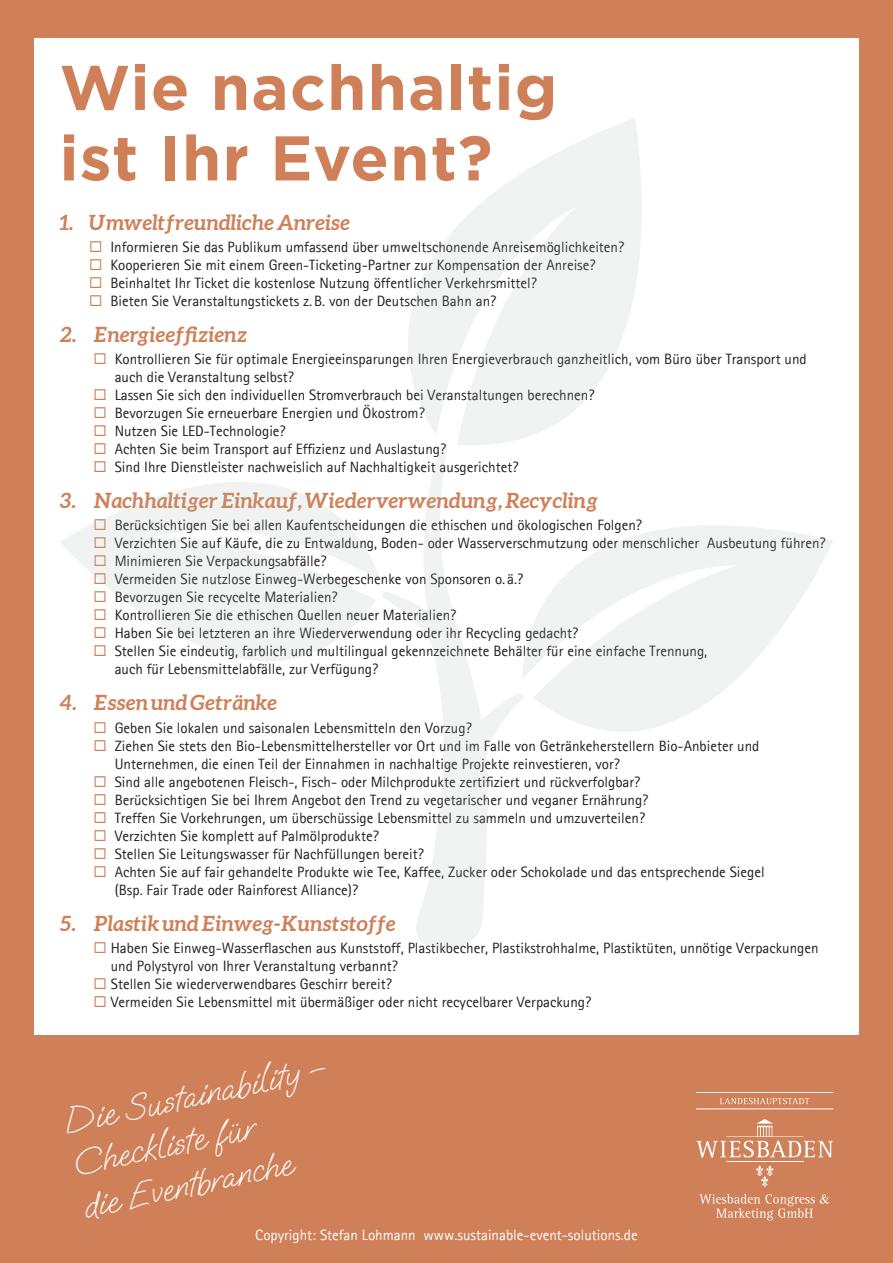
<style>
.page{position:relative;width:893px;height:1263px;background:#cf8058}
.page>*{position:absolute;margin:0;border:0;box-sizing:border-box;transform-origin:0 0}
.t1{font:700 63px/70.5px "Gotham";letter-spacing:.02em;color:#cf8058}
.t2{font:36px/43.2px "Oooh Baby";color:#fff}
.Headline{font:italic 700 21px "Aleo";color:#cf8058}
.Fliesstext{font:15px/18px "Agfa Rotis Sans Serif";color:#231f20}
.Fliesstext-2{font:15px "Agfa Rotis Sans Serif";color:#fff}
.s1{color:#cf8058}
</style>
<div class="page">
<div style="left:34px;top:38px;width:825px;height:996px;background:#fff"></div>
<hr style="left:726px;top:1161px;width:77px;height:1px;background:#fff">
<svg style="left:696px;top:1119px;width:137px;height:38px"></svg>
<svg style="left:756px;top:1165px;width:18px;height:22px"></svg>
<svg style="left:720px;top:1098px;width:89px;height:6px"></svg>
<hr style="left:696px;top:1092px;width:137px;height:1px;background:#fff">
<hr style="left:696px;top:1108px;width:137px;height:1px;background:#fff">
<svg style="left:699px;top:1194px;width:130px;height:26px"></svg>
<svg style="left:60px;top:482px;width:320px;height:179px;fill:#f0f3f1"></svg>
<svg style="left:525px;top:525px;width:308px;height:206px;fill:#f0f3f1"></svg>
<svg style="left:408px;top:118px;width:234px;height:327px;fill:#f0f3f1"></svg>
<svg style="left:382px;top:446px;width:143px;height:503px"></svg>
<svg style="left:60px;top:530px;width:15px;height:1px"></svg>
<svg style="left:60px;top:548px;width:15px;height:1px"></svg>
<svg style="left:60px;top:566px;width:15px;height:1px"></svg>
<svg style="left:60px;top:584px;width:15px;height:1px"></svg>
<svg style="left:60px;top:602px;width:15px;height:1px"></svg>
<svg style="left:60px;top:620px;width:15px;height:1px"></svg>
<svg style="left:60px;top:638px;width:15px;height:1px"></svg>
<svg style="left:60px;top:656px;width:15px;height:1px"></svg>
<p class="t1" style="left:60px;top:52px;width:499px">Wie nachhaltig ist Ihr Event?</p>
<p class="Headline" style="left:60px;top:210px;width:292px">1. Umweltfreundliche Anreise</p>
<p class="Fliesstext" style="left:89px;top:238px;width:536px"><span class="s1">◻</span> Informieren Sie das Publikum umfassend über umweltschonende Anreisemöglichkeiten?</p>
<p class="Fliesstext" style="left:89px;top:256px;width:508px"><span class="s1">◻</span> Kooperieren Sie mit einem Green-Ticketing-Partner zur Kompensation der Anreise?</p>
<p class="Fliesstext" style="left:89px;top:274px;width:449px"><span class="s1">◻</span> Beinhaltet Ihr Ticket die kostenlose Nutzung öffentlicher Verkehrsmittel?</p>
<p class="Fliesstext" style="left:89px;top:292px;width:409px"><span class="s1">◻</span> Bieten Sie Veranstaltungstickets z.B. von der Deutschen Bahn an?</p>
<p class="Headline" style="left:60px;top:322px;width:189px">2. Energieeffizienz</p>
<p class="Fliesstext" style="left:115px;top:350px;width:694px;text-indent:-21px"><span class="s1">◻</span> Kontrollieren Sie für optimale Energieeinsparungen Ihren Energieverbrauch ganzheitlich, vom Büro über Transport und auch die Veranstaltung selbst?</p>
<p class="Fliesstext" style="left:94px;top:386px;width:502px"><span class="s1">◻</span> Lassen Sie sich den individuellen Stromverbrauch bei Veranstaltungen berechnen?</p>
<p class="Fliesstext" style="left:94px;top:404px;width:333px"><span class="s1">◻</span> Bevorzugen Sie erneuerbare Energien und Ökostrom?</p>
<p class="Fliesstext" style="left:94px;top:422px;width:194px"><span class="s1">◻</span> Nutzen Sie LED-Technologie?</p>
<p class="Fliesstext" style="left:94px;top:440px;width:354px"><span class="s1">◻</span> Achten Sie beim Transport auf Effizienz und Auslastung?</p>
<p class="Fliesstext" style="left:94px;top:458px;width:426px"><span class="s1">◻</span> Sind Ihre Dienstleister nachweislich auf Nachhaltigkeit ausgerichtet?</p>
<p class="Headline" style="left:60px;top:488px;width:540px">3. Nachhaltiger Einkauf, Wiederverwendung, Recycling</p>
<p class="Fliesstext" style="left:94px;top:516px;width:550px"><span class="s1">◻</span> Berücksichtigen Sie bei allen Kaufentscheidungen die ethischen und ökologischen Folgen?</p>
<p class="Fliesstext" style="left:94px;top:534px;width:734px"><span class="s1">◻</span> Verzichten Sie auf Käufe, die zu Entwaldung, Boden- oder Wasserverschmutzung oder menschlicher Ausbeutung führen?</p>
<p class="Fliesstext" style="left:94px;top:552px;width:235px"><span class="s1">◻</span> Minimieren Sie Verpackungsabfälle?</p>
<p class="Fliesstext" style="left:94px;top:570px;width:431px"><span class="s1">◻</span> Vermeiden Sie nutzlose Einweg-Werbegeschenke von Sponsoren o. ä.?</p>
<p class="Fliesstext" style="left:94px;top:588px;width:246px"><span class="s1">◻</span> Bevorzugen Sie recycelte Materialien?</p>
<p class="Fliesstext" style="left:94px;top:606px;width:364px"><span class="s1">◻</span> Kontrollieren Sie die ethischen Quellen neuer Materialien?</p>
<p class="Fliesstext" style="left:94px;top:624px;width:486px"><span class="s1">◻</span> Haben Sie bei letzteren an ihre Wiederverwendung oder ihr Recycling gedacht?</p>
<p class="Fliesstext" style="left:115px;top:642px;width:594px;text-indent:-21px"><span class="s1">◻</span> Stellen Sie eindeutig, farblich und multilingual gekennzeichnete Behälter für eine einfache Trennung, auch für Lebensmittelabfälle, zur Verfügung?</p>
<p class="Headline" style="left:60px;top:691px;width:219px">4. Essen und Getränke</p>
<p class="Fliesstext" style="left:94px;top:718px;width:380px"><span class="s1">◻</span> Geben Sie lokalen und saisonalen Lebensmitteln den Vorzug?</p>
<p class="Fliesstext" style="left:115px;top:736px;width:646px;text-indent:-21px"><span class="s1">◻</span> Ziehen Sie stets den Bio-Lebensmittelhersteller vor Ort und im Falle von Getränkeherstellern Bio-Anbieter und<br>Unternehmen, die einen Teil der Einnahmen in nachhaltige Projekte reinvestieren, vor?</p>
<p class="Fliesstext" style="left:94px;top:772px;width:548px"><span class="s1">◻</span> Sind alle angebotenen Fleisch-, Fisch- oder Milchprodukte zertifiziert und rückverfolgbar?</p>
<p class="Fliesstext" style="left:94px;top:790px;width:556px"><span class="s1">◻</span> Berücksichtigen Sie bei Ihrem Angebot den Trend zu vegetarischer und veganer Ernährung?</p>
<p class="Fliesstext" style="left:94px;top:808px;width:553px"><span class="s1">◻</span> Treffen Sie Vorkehrungen, um überschüssige Lebensmittel zu sammeln und umzuverteilen?</p>
<p class="Fliesstext" style="left:94px;top:826px;width:287px"><span class="s1">◻</span> Verzichten Sie komplett auf Palmölprodukte?</p>
<p class="Fliesstext" style="left:94px;top:844px;width:332px"><span class="s1">◻</span> Stellen Sie Leitungswasser für Nachfüllungen bereit?</p>
<p class="Fliesstext" style="left:115px;top:862px;width:651px;text-indent:-21px"><span class="s1">◻</span> Achten Sie auf fair gehandelte Produkte wie Tee, Kaffee, Zucker oder Schokolade und das entsprechende Siegel (Bsp. Fair Trade oder Rainforest Alliance)?</p>
<p class="Headline" style="left:60px;top:911px;width:338px">5. Plastik und Einweg-Kunststoffe</p>
<p class="Fliesstext" style="left:111px;top:939px;width:709px;text-indent:-17px"><span class="s1">◻</span> Haben Sie Einweg-Wasserflaschen aus Kunststoff, Plastikbecher, Plastikstrohhalme, Plastiktüten, unnötige Verpackungen und Polystyrol von Ihrer Veranstaltung verbannt?</p>
<p class="Fliesstext" style="left:94px;top:975px;width:300px"><span class="s1">◻</span> Stellen Sie wiederverwendbares Geschirr bereit?</p>
<p class="Fliesstext" style="left:94px;top:993px;width:499px"><span class="s1">◻</span> Vermeiden Sie Lebensmittel mit übermäßiger oder nicht recycelbarer Verpackung?</p>
<p class="t2" style="left:59px;top:1100px;width:269px;rotate:-12deg">Die Sustainability –</p>
<p class="t2" style="left:68px;top:1143px;width:215px;rotate:-12deg">Checkliste für die Eventbranche</p>
<p class="Fliesstext-2" style="left:255px;top:1226px;width:384px">Copyright: Stefan Lohmann www.sustainable-event-solutions.de</p>
</div>
